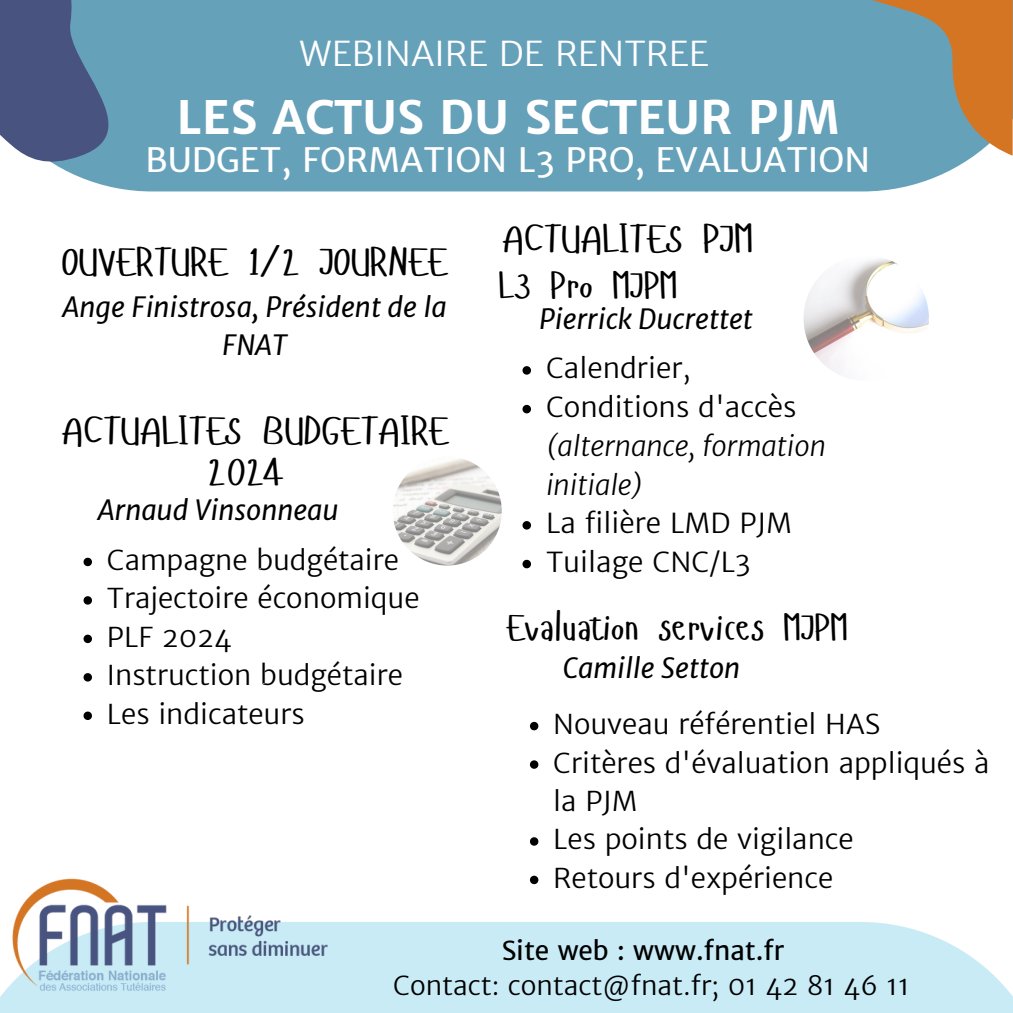
<style>
.page{position:relative;width:1013px;height:1013px;background:#fff}
.page>*{position:absolute;margin:0;border:0;box-sizing:border-box;transform-origin:0 0}
.t1{font:700 46.25px "Merriweather Sans";color:#fff}
.t2{font:40px/41.2px "Hangyaboly";color:#000;text-align:center}
.t3{font:37.75px "Hangyaboly";color:#000}
.t4{font:37.5px "Hangyaboly";color:#000}
.t5{font:300 34.5px "Merriweather Sans";color:#fff}
.t6{font:33.75px "Merriweather Sans";color:#fff}
.t7{font:italic 300 27.75px/38.8px "Merriweather Sans";color:#000}
.t8{font:300 27.75px "Merriweather Sans";color:#000}
.t9{font:300 27.5px/38.5px "Merriweather Sans";color:#000}
.t10{font:italic 27.5px/38.5px "Merriweather Sans";color:#000;text-align:center}
.t11{font:300 26.25px "Merriweather Sans";color:#000}
.t12{font:26.25px "Merriweather Sans";color:#000}
.s1{font-style:normal}
</style>
<div class="page">
<div style="left:0;top:922px;width:1012px;height:90px;background:#c8ebf6"></div>
<img style="left:393px;top:456px;width:109px;height:109px;border-radius:50%">
<img style="left:803px;top:255px;width:126px;height:126px;border-radius:50%">
<div style="left:90px;top:0;width:884px;height:192px;background:#66a1ba"></div>
<svg style="left:803px;top:0;width:209px;height:156px"></svg>
<img style="left:1px;top:878px;width:335px;height:119px">
<svg style="left:530px;top:722px;width:8px;height:8px"></svg>
<svg style="left:530px;top:760px;width:8px;height:8px"></svg>
<svg style="left:530px;top:837px;width:8px;height:8px"></svg>
<svg style="left:530px;top:875px;width:8px;height:9px"></svg>
<svg style="left:0;top:0;width:151px;height:181px"></svg>
<svg style="left:522px;top:366px;width:9px;height:8px"></svg>
<svg style="left:522px;top:405px;width:9px;height:8px"></svg>
<svg style="left:522px;top:521px;width:9px;height:8px"></svg>
<svg style="left:522px;top:560px;width:9px;height:8px"></svg>
<svg style="left:84px;top:557px;width:8px;height:9px"></svg>
<svg style="left:84px;top:596px;width:8px;height:8px"></svg>
<svg style="left:84px;top:634px;width:8px;height:9px"></svg>
<svg style="left:84px;top:673px;width:8px;height:8px"></svg>
<svg style="left:84px;top:711px;width:8px;height:9px"></svg>
<p class="t5" style="left:299px;top:32px;width:411px">WEBINAIRE DE RENTREE</p>
<p class="t1" style="left:177px;top:88px;width:664px">LES ACTUS DU SECTEUR PJM</p>
<p class="t6" style="left:146px;top:139px;width:726px">BUDGET, FORMATION L3 PRO, EVALUATION</p>
<p class="t2" style="left:62px;top:239px;width:387px">OUVERTURE 1/2 JOURNEE</p>
<p class="t10" style="left:63px;top:288px;width:385px">Ange Finistrosa, Président de la<br>FNAT</p>
<p class="t2" style="left:61px;top:408px;width:388px">ACTUALITES BUDGETAIRE<br>2024</p>
<p class="t10" style="left:98px;top:491px;width:242px">Arnaud Vinsonneau</p>
<p class="t9" style="left:107px;top:541px;width:294px">Campagne budgétaire</p>
<p class="t9" style="left:107px;top:579px;width:314px">Trajectoire économique</p>
<p class="t9" style="left:107px;top:618px;width:126px">PLF 2024</p>
<p class="t9" style="left:107px;top:656px;width:297px">Instruction budgétaire</p>
<p class="t9" style="left:107px;top:694px;width:199px">Les indicateurs</p>
<p class="t2" style="left:502px;top:217px;width:253px">ACTUALITES PJM</p>
<p class="t3" style="left:499px;top:261px;width:180px">L3 Pro MJPM</p>
<p class="t10" style="left:539px;top:300px;width:215px">Pierrick Ducrettet</p>
<p class="t8" style="left:546px;top:351px;width:146px">Calendrier,</p>
<p class="t7" style="left:546px;top:388px;width:281px"><span class="s1">Conditions d'accès </span>(alternance, formation initiale)</p>
<p class="t8" style="left:546px;top:506px;width:248px">La filière LMD PJM</p>
<p class="t8" style="left:546px;top:545px;width:206px">Tuilage CNC/L3</p>
<p class="t4" style="left:506px;top:603px;width:343px">Evaluation services MJPM</p>
<p class="t10" style="left:563px;top:648px;width:179px">Camille Setton</p>
<p class="t9" style="left:553px;top:705px;width:328px">Nouveau référentiel HAS</p>
<p class="t9" style="left:553px;top:743px;width:438px">Critères d'évaluation appliqués à la PJM</p>
<p class="t9" style="left:553px;top:820px;width:302px">Les points de vigilance</p>
<p class="t9" style="left:553px;top:858px;width:281px">Retours d'expérience</p>
<p class="t12" style="left:502px;top:934px;width:284px">Site web : www.fnat.fr</p>
<p class="t11" style="left:393px;top:969px;width:518px">Contact: contact@fnat.fr; 01 42 81 46 11</p>
</div>
